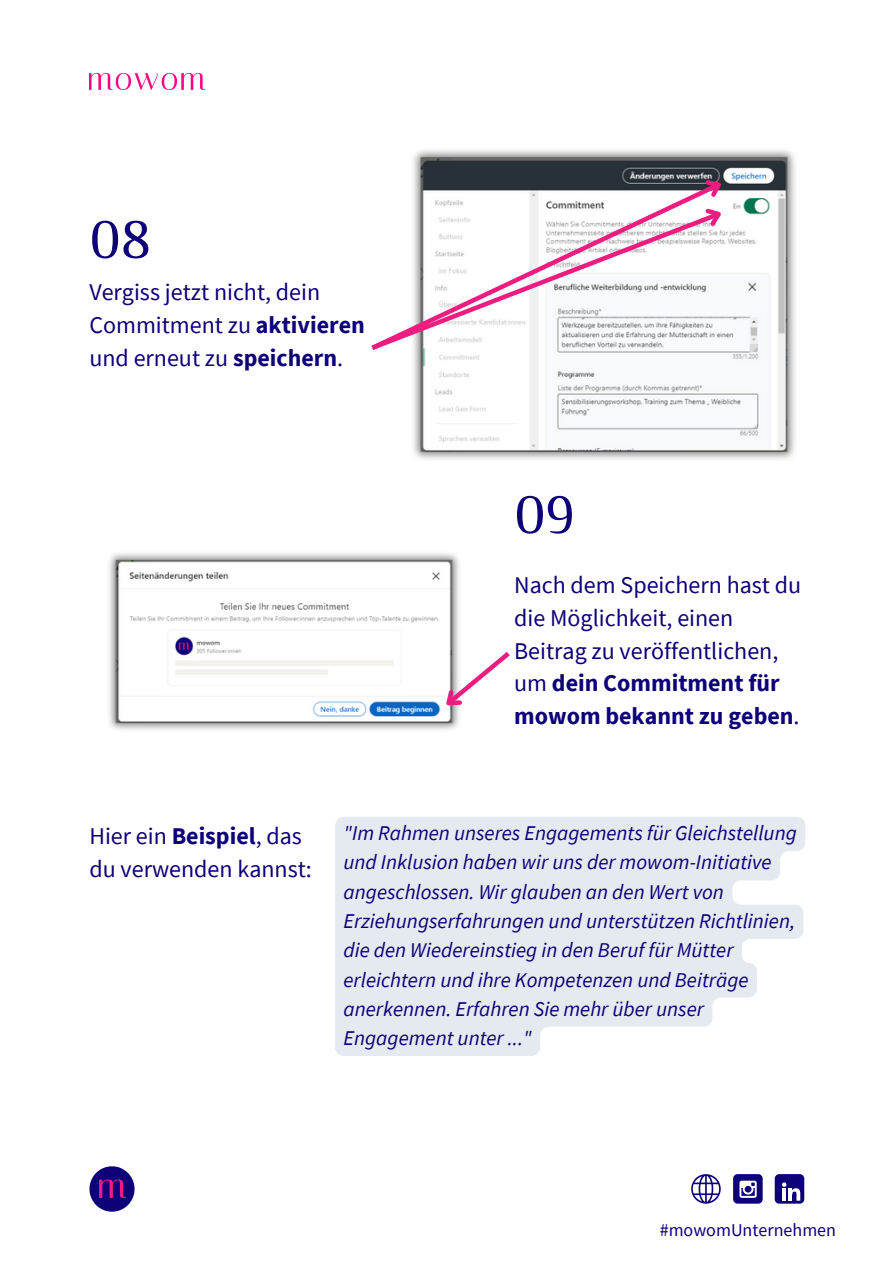
<style>
.page{position:relative;width:894px;height:1264px;background:#fff}
.page>*{position:absolute;margin:0;border:0;box-sizing:border-box;transform-origin:0 0}
.t1{font:54px "Philosopher";color:#0d0078}
.t2{font:24px/32.7px "Source Sans Pro";color:#0d0078}
.t3{font:italic 21px/29.2px "Source Sans Pro";color:#0d0078}
.t4{font:18px "Source Sans Pro";color:#0d0078}
.s1{font-weight:700}
</style>
<div class="page">
<div style="left:774px;top:1174px;width:29px;height:29px;background:#0d0078;border-radius:4px"></div>
<svg style="left:782px;top:1182px;width:18px;height:18px"></svg>
<div style="left:733px;top:1174px;width:29px;height:29px;background:#0d0078;border-radius:4px"></div>
<svg style="left:739px;top:1180px;width:17px;height:17px"></svg>
<svg style="left:691px;top:1174px;width:29px;height:29px"></svg>
<img style="left:89px;top:1166px;width:45px;height:45px">
<img style="left:89px;top:73px;width:114px;height:16px">
<img style="left:109px;top:553px;width:350px;height:177px">
<img style="left:413px;top:150px;width:382px;height:309px">
<svg style="left:371px;top:179px;width:353px;height:175px"></svg>
<svg style="left:699px;top:170px;width:31px;height:62px"></svg>
<svg style="left:335px;top:817px;width:470px;height:238px;background:#e8ecf2"></svg>
<svg style="left:434px;top:647px;width:76px;height:71px"></svg>
<p class="t1" style="left:89px;top:222px;width:63px">08</p>
<p class="t2" style="left:89px;top:275px;width:277px">Vergiss jetzt nicht, dein<br>Commitment zu <span class="s1">aktivieren </span>und erneut zu <span class="s1">speichern</span>.</p>
<p class="t1" style="left:514px;top:497px;width:62px">09</p>
<p class="t2" style="left:514px;top:568px;width:288px">Nach dem Speichern hast du die Möglichkeit, einen<br>Beitrag zu veröffentlichen, um <span class="s1">dein Commitment für mowom bekannt zu geben</span>.</p>
<h1 class="t2" style="left:89px;top:819px;width:224px">Hier ein <span class="s1">Beispiel</span>, das du verwenden kannst:</h1>
<h2 class="t3" style="left:343px;top:818px;width:455px">"Im Rahmen unseres Engagements für Gleichstellung und Inklusion haben wir uns der mowom-Initiative angeschlossen. Wir glauben an den Wert von Erziehungserfahrungen und unterstützen Richtlinien, die den Wiedereinstieg in den Beruf für Mütter erleichtern und ihre Kompetenzen und Beiträge anerkennen. Erfahren Sie mehr über unser Engagement unter ..."</h2>
<h1 class="t4" style="left:659px;top:1217px;width:178px">#mowomUnternehmen</h1>
</div>
